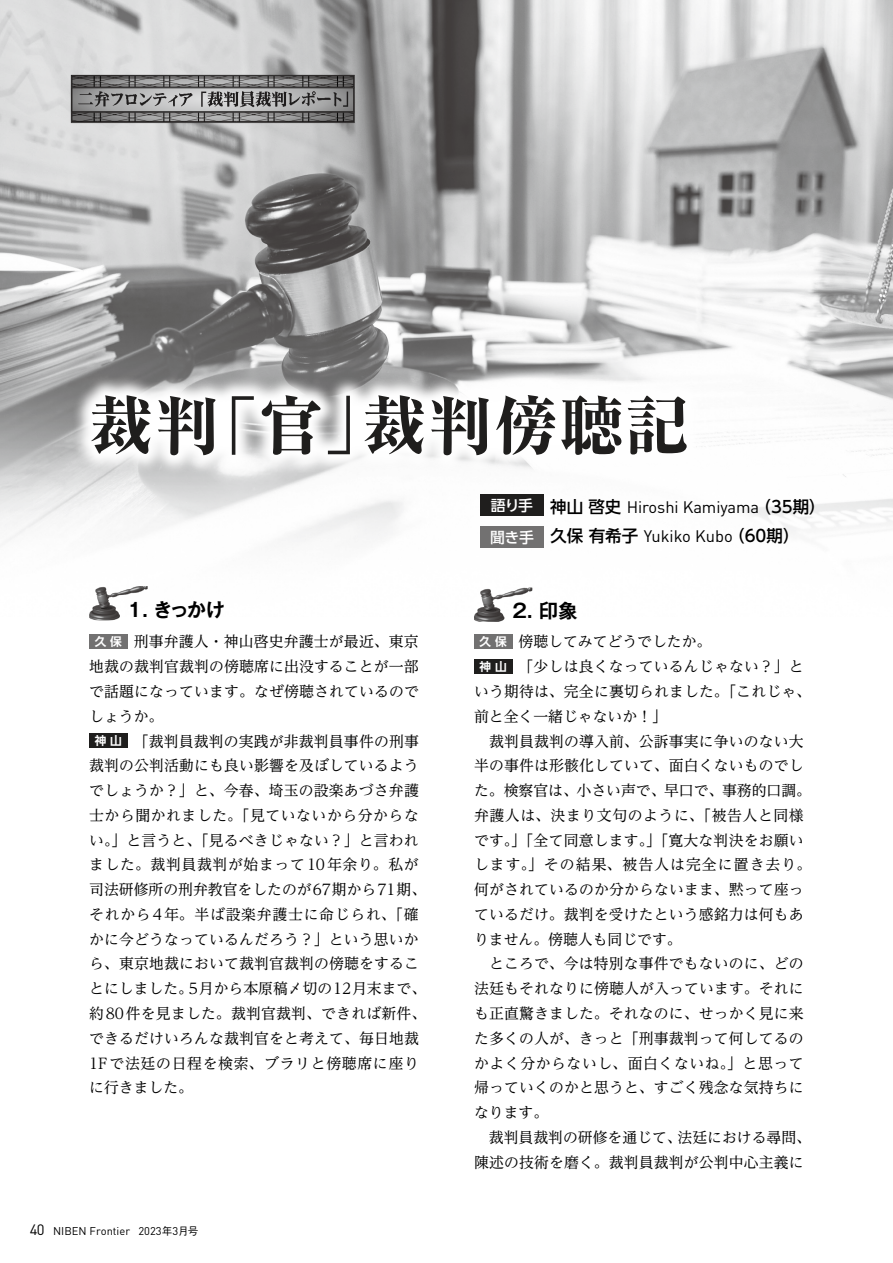
<style>
.page{position:relative;width:893px;height:1263px;background:#fff}
.page>*{position:absolute;margin:0;border:0;box-sizing:border-box;transform-origin:0 0}
.t1{font:800 64.35px "Ryumin Pr 6 N";letter-spacing:.02em;color:#1f1e1d}
.t2{font:700 19.2px "Gothic MB101 Pr 6 N De";letter-spacing:-.06em;color:#000}
.t3{font:16.5px "DIN";letter-spacing:-.005em;color:#000}
.t4{font:500 16.5px "UD Shin Go Pr 6 N";color:#000}
.t5{font:14.85px "UD Reimin Pr 6 N";letter-spacing:.01em;color:#000}
.t6{font:14.85px "UD Reimin Pr 6 N";letter-spacing:.035em;color:#000}
.t7{font:14.85px "UD Reimin Pr 6 N";letter-spacing:.04em;color:#000}
.t8{font:14.85px "UD Reimin Pr 6 N";letter-spacing:.05em;color:#000}
.t9{font:14.85px "UD Reimin Pr 6 N";letter-spacing:.045em;color:#000}
.t10{font:14.85px "UD Reimin Pr 6 N";letter-spacing:.07em;color:#000}
.t11{font:11.1px "DIN";color:#000}
.s1{font-family:"UD Shin Go Pr 6 N De";font-weight:700;font-size:11.7px;color:#fff}
.s2{font-size:14.85px}
.s3{font-family:"Gothic BBB Pr 6 N";font-weight:500;font-size:10.65px}
.s4{font-family:"UD Shin Go Pr 6 N";font-weight:500;font-size:14.85px;color:#fff}
.s5{font-family:"UD Shin Go Pr 6 N";font-weight:500}
.s6{font-size:14.85px;color:#fff}
.s7{font-family:"DIN";font-weight:400}
</style>
<div class="page">
<img style="left:0;top:0;width:893px;height:591px">
<img style="left:89px;top:586px;width:59px;height:34px">
<div style="left:89px;top:634px;width:38px;height:15px;background:#727171"></div>
<div style="left:89px;top:733px;width:38px;height:15px;background:#1f1e1d"></div>
<div style="left:480px;top:495px;width:64px;height:21px;background:#1f1e1d"></div>
<div style="left:480px;top:526px;width:64px;height:22px;background:#727171"></div>
<img style="left:68px;top:72px;width:299px;height:54px">
<svg style="left:71px;top:375px;width:635px;height:100px"></svg>
<img style="left:474px;top:587px;width:58px;height:35px">
<div style="left:474px;top:634px;width:38px;height:15px;background:#727171"></div>
<div style="left:474px;top:659px;width:38px;height:15px;background:#1f1e1d"></div>
<h1 class="t1" style="left:89px;top:375px;width:601px">裁判「官」裁判傍聴記</h1>
<p class="t2" style="left:128px;top:593px;width:99px">1. きっかけ</p>
<p class="t5" style="left:95px;top:630px;width:326px"><span class="s1">久 保</span> 刑事弁護人・神山啓史弁護士が最近、東京</p>
<p class="t5" style="left:89px;top:654px;width:331px">地裁の裁判官裁判の傍聴席に出没することが一部</p>
<p class="t5" style="left:89px;top:679px;width:331px">で話題になっています。なぜ傍聴されているので</p>
<p class="t5" style="left:89px;top:704px;width:76px">しょうか。</p>
<p class="t5" style="left:95px;top:729px;width:326px"><span class="s1">神 山</span> 「裁判員裁判の実践が非裁判員事件の刑事</p>
<p class="t5" style="left:89px;top:754px;width:331px">裁判の公判活動にも良い影響を及ぼしているよう</p>
<p class="t5" style="left:89px;top:778px;width:331px">でしょうか？」と、今春、埼玉の設楽あづさ弁護</p>
<p class="t6" style="left:89px;top:803px;width:331px">士から聞かれました。「見ていないから分からな</p>
<p class="t5" style="left:89px;top:828px;width:331px">い。」と言うと、「見るべきじゃない？︎ 」と言われ</p>
<p class="t7" style="left:89px;top:853px;width:331px">ました。裁判員裁判が始まって10年余り。私が</p>
<p class="t5" style="left:89px;top:877px;width:339px">司法研修所の刑弁教官をしたのが67期から71期、</p>
<p class="t8" style="left:89px;top:902px;width:331px">それから4年。半ば設楽弁護士に命じられ、「確</p>
<p class="t5" style="left:89px;top:927px;width:331px">かに今どうなっているんだろう？」という思いか</p>
<p class="t5" style="left:89px;top:952px;width:331px">ら、東京地裁において裁判官裁判の傍聴をするこ</p>
<p class="t5" style="left:89px;top:976px;width:339px">とにしました。5月から本原稿〆切の12月末まで、</p>
<p class="t5" style="left:89px;top:1001px;width:339px">約80件を見ました。裁判官裁判、できれば新件、</p>
<p class="t5" style="left:89px;top:1026px;width:331px">できるだけいろんな裁判官をと考えて、毎日地裁</p>
<p class="t9" style="left:89px;top:1051px;width:331px">1Fで法廷の日程を検索、ブラリと傍聴席に座り</p>
<p class="t5" style="left:89px;top:1075px;width:105px">に行きました。</p>
<p class="t11" style="left:30px;top:1224px;width:170px"><span class="s2">40</span> NIBEN Frontier 2023<span class="s3">年</span>3<span class="s3">月号</span></p>
<p class="t3" style="left:491px;top:496px;width:336px"><span class="s4">語り手</span> <span class="s5">神山 啓史</span> Hiroshi Kamiyama <span class="s5">（35期）</span></p>
<p class="t4" style="left:490px;top:522px;width:311px"><span class="s6">聞き手</span> 久保 有希子 <span class="s7">Yukiko Kubo</span> （60期）</p>
<p class="t2" style="left:512px;top:595px;width:67px">2. 印象</p>
<p class="t5" style="left:479px;top:630px;width:233px"><span class="s1">久 保</span> 傍聴してみてどうでしたか。</p>
<p class="t5" style="left:479px;top:654px;width:326px"><span class="s1">神 山</span> 「少しは良くなっているんじゃない？」と</p>
<p class="t5" style="left:474px;top:679px;width:339px">いう期待は、完全に裏切られました。「これじゃ、</p>
<p class="t5" style="left:474px;top:704px;width:194px">前と全く一緒じゃないか！」</p>
<p class="t5" style="left:474px;top:729px;width:331px">　裁判員裁判の導入前、公訴事実に争いのない大</p>
<p class="t5" style="left:474px;top:754px;width:331px">半の事件は形骸化していて、面白くないものでし</p>
<p class="t5" style="left:474px;top:778px;width:339px">た。検察官は、小さい声で、早口で、事務的口調。</p>
<p class="t6" style="left:474px;top:803px;width:331px">弁護人は、決まり文句のように、「被告人と同様</p>
<p class="t5" style="left:474px;top:828px;width:331px">です。」「全て同意します。」「寛大な判決をお願い</p>
<p class="t10" style="left:474px;top:853px;width:339px">します。」その結果、被告人は完全に置き去り。</p>
<p class="t5" style="left:474px;top:877px;width:331px">何がされているのか分からないまま、黙って座っ</p>
<p class="t5" style="left:474px;top:902px;width:331px">ているだけ。裁判を受けたという感銘力は何もあ</p>
<p class="t5" style="left:474px;top:927px;width:209px">りません。傍聴人も同じです。</p>
<p class="t5" style="left:474px;top:952px;width:331px">　ところで、今は特別な事件でもないのに、どの</p>
<p class="t5" style="left:474px;top:976px;width:331px">法廷もそれなりに傍聴人が入っています。それに</p>
<p class="t5" style="left:474px;top:1001px;width:331px">も正直驚きました。それなのに、せっかく見に来</p>
<p class="t5" style="left:474px;top:1026px;width:331px">た多くの人が、きっと「刑事裁判って何してるの</p>
<p class="t6" style="left:474px;top:1051px;width:331px">かよく分からないし、面白くないね。」と思って</p>
<p class="t5" style="left:474px;top:1075px;width:331px">帰っていくのかと思うと、すごく残念な気持ちに</p>
<p class="t5" style="left:474px;top:1100px;width:76px">なります。</p>
<p class="t5" style="left:474px;top:1125px;width:339px">　裁判員裁判の研修を通じて、法廷における尋問、</p>
<p class="t5" style="left:474px;top:1150px;width:331px">陳述の技術を磨く。裁判員裁判が公判中心主義に</p>
</div>
